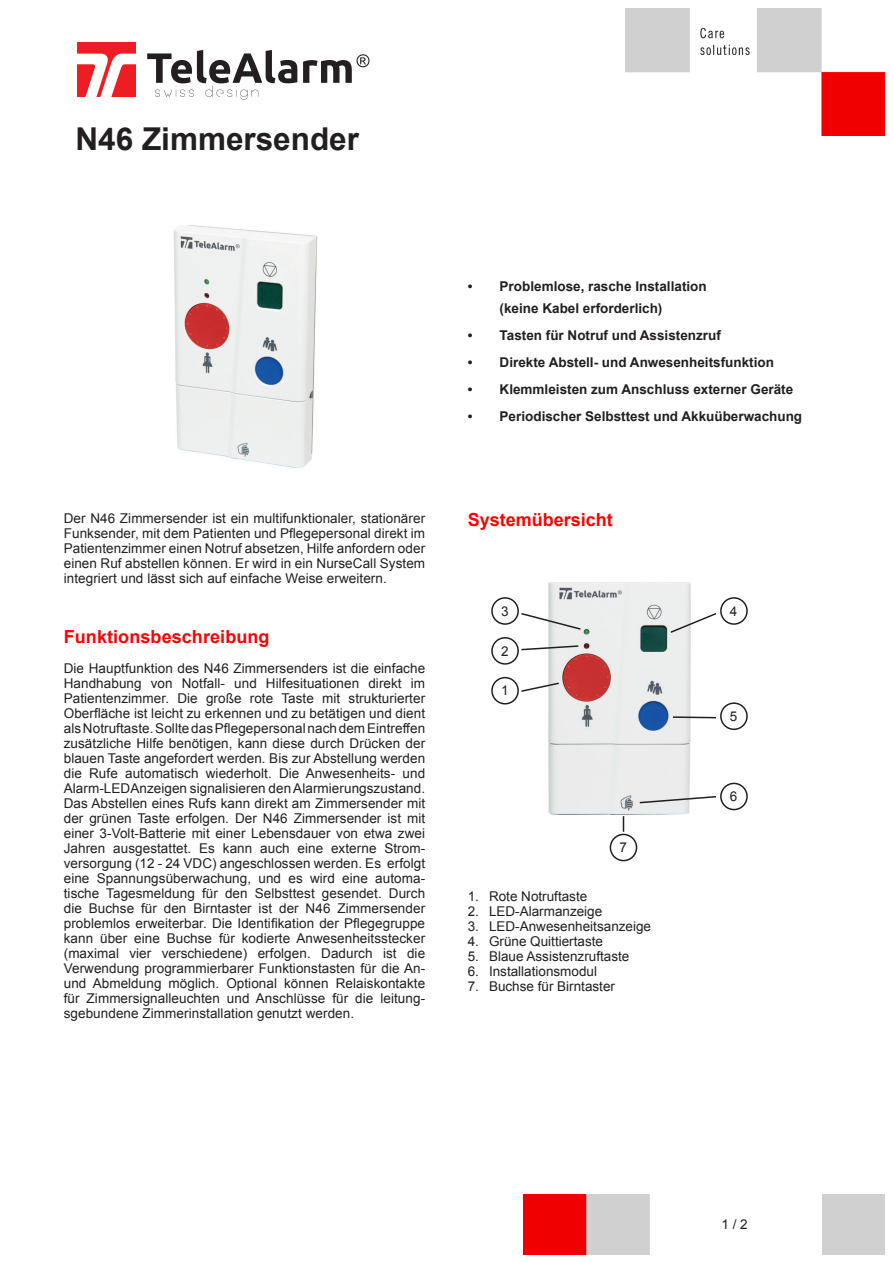
<style>
.page{position:relative;width:893px;height:1263px;background:#fff}
.page>*{position:absolute;margin:0;border:0;box-sizing:border-box;transform-origin:0 0}
.t1{font:700 31.5px "Arial";color:#231f20}
.t2{font:700 18px "Arial";letter-spacing:.005em;color:#f00}
.t3{font:13.5px/15px "Arial";color:#231f20;text-align:justify}
.t4{font:700 13.5px/21.8px "Arial";color:#231f20}
</style>
<div class="page">
<div style="left:77px;top:43px;width:59px;height:54px;background:#ee1d23"></div>
<svg style="left:77px;top:50px;width:220px;height:50px"></svg>
<svg style="left:303px;top:54px;width:66px;height:29px"></svg>
<img style="left:625px;top:9px;width:259px;height:126px">
<img style="left:523px;top:1194px;width:361px;height:60px">
<img style="left:173px;top:225px;width:145px;height:243px">
<img style="left:491px;top:582px;width:257px;height:254px">
<div style="left:491px;top:597px;width:28px;height:28px;border:2px solid #231f20;border-radius:50%"></div>
<div style="left:720px;top:597px;width:28px;height:28px;border:2px solid #231f20;border-radius:50%"></div>
<div style="left:491px;top:637px;width:28px;height:28px;border:2px solid #231f20;border-radius:50%"></div>
<div style="left:720px;top:702px;width:28px;height:28px;border:2px solid #231f20;border-radius:50%"></div>
<div style="left:610px;top:834px;width:27px;height:27px;border:2px solid #231f20;border-radius:50%"></div>
<div style="left:491px;top:677px;width:28px;height:27px;border:2px solid #231f20;border-radius:50%"></div>
<div style="left:720px;top:783px;width:28px;height:27px;border:2px solid #231f20;border-radius:50%"></div>
<svg style="left:520px;top:612px;width:62px;height:19px"></svg>
<svg style="left:520px;top:681px;width:40px;height:12px"></svg>
<svg style="left:520px;top:644px;width:60px;height:7px"></svg>
<svg style="left:669px;top:612px;width:49px;height:22px"></svg>
<svg style="left:671px;top:716px;width:46px;height:3px"></svg>
<svg style="left:638px;top:795px;width:80px;height:9px"></svg>
<svg style="left:623px;top:816px;width:1px;height:16px"></svg>
<h1 class="t1" style="left:75px;top:118px;width:285px">N46 Zimmersender</h1>
<p class="t3" style="left:64px;top:511px;width:363px">Der N46 Zimmersender ist ein multifunktionaler, stationärer Funksender, mit dem Patienten und Pflegepersonal direkt im Patientenzimmer einen Notruf absetzen, Hilfe anfordern oder einen Ruf abstellen können. Er wird in ein NurseCall System integriert und lässt sich auf einfache Weise erweitern.</p>
<h2 class="t2" style="left:64px;top:625px;width:207px">Funktionsbeschreibung</h2>
<p class="t3" style="left:64px;top:661px;width:363px">Die Hauptfunktion des N46 Zimmersenders ist die einfache Handhabung von Notfall- und Hilfesituationen direkt im Patientenzimmer. Die große rote Taste mit strukturierter Oberfläche ist leicht zu erkennen und zu betätigen und dient als Notruftaste. Sollte das Pflegepersonal nach dem Eintreffen zusätzliche Hilfe benötigen, kann diese durch Drücken der blauen Taste angefordert werden. Bis zur Abstellung werden die Rufe automatisch wiederholt. Die Anwesenheits- und Alarm-LEDAnzeigen signalisieren den Alarmierungszustand.<br>Das Abstellen eines Rufs kann direkt am Zimmersender mit der grünen Taste erfolgen. Der N46 Zimmersender ist mit einer 3-Volt-Batterie mit einer Lebensdauer von etwa zwei Jahren ausgestattet. Es kann auch eine externe Strom&shy;versorgung (12 - 24 VDC) angeschlossen werden. Es erfolgt eine Spannungsüberwachung, und es wird eine automa&shy;tische Tagesmeldung für den Selbsttest gesendet. Durch die Buchse für den Birntaster ist der N46 Zimmersender problemlos erweiterbar. Die Identifikation der Pflegegruppe kann über eine Buchse für kodierte Anwesenheitsstecker (maximal vier verschiedene) erfolgen. Dadurch ist die Verwendung programmierbarer Funktionstasten für die An&shy;und Abmeldung möglich. Optional können Relaiskontakte für Zimmersignalleuchten und Anschlüsse für die leitung&shy;sgebundene Zimmerinstallation genutzt werden.</p>
<p class="t4" style="left:500px;top:276px;width:209px;text-indent:-32px">• Problemlose, rasche Installation (keine Kabel erforderlich)</p>
<p class="t4" style="left:468px;top:325px;width:255px">• Tasten für Notruf und Assistenzruf</p>
<p class="t4" style="left:468px;top:352px;width:308px">• Direkte Abstell- und Anwesenheitsfunktion</p>
<p class="t4" style="left:468px;top:379px;width:327px">• Klemmleisten zum Anschluss externer Geräte</p>
<p class="t4" style="left:468px;top:406px;width:336px">• Periodischer Selbsttest und Akkuüberwachung</p>
<h2 class="t2" style="left:468px;top:508px;width:147px">Systemübersicht</h2>
<p class="t3" style="left:501px;top:604px;width:9px">3</p>
<p class="t3" style="left:730px;top:604px;width:9px">4</p>
<p class="t3" style="left:501px;top:643px;width:9px">2</p>
<p class="t3" style="left:501px;top:683px;width:9px">1</p>
<p class="t3" style="left:619px;top:840px;width:9px">7</p>
<p class="t3" style="left:468px;top:889px;width:121px">1. Rote Notruftaste</p>
<p class="t3" style="left:468px;top:904px;width:136px">2. LED-Alarmanzeige</p>
<p class="t3" style="left:468px;top:919px;width:185px">3. LED-Anwesenheitsanzeige</p>
<p class="t3" style="left:468px;top:934px;width:137px">4. Grüne Quittiertaste</p>
<p class="t3" style="left:468px;top:949px;width:163px">5. Blaue Assistenzruftaste</p>
<p class="t3" style="left:468px;top:964px;width:131px">6. Installationsmodul</p>
<p class="t3" style="left:468px;top:979px;width:149px">7. Buchse für Birntaster</p>
<p class="t3" style="left:730px;top:709px;width:9px">5</p>
<p class="t3" style="left:730px;top:789px;width:9px">6</p>
<p class="t3" style="left:721px;top:1217px;width:28px">1 / 2</p>
</div>
